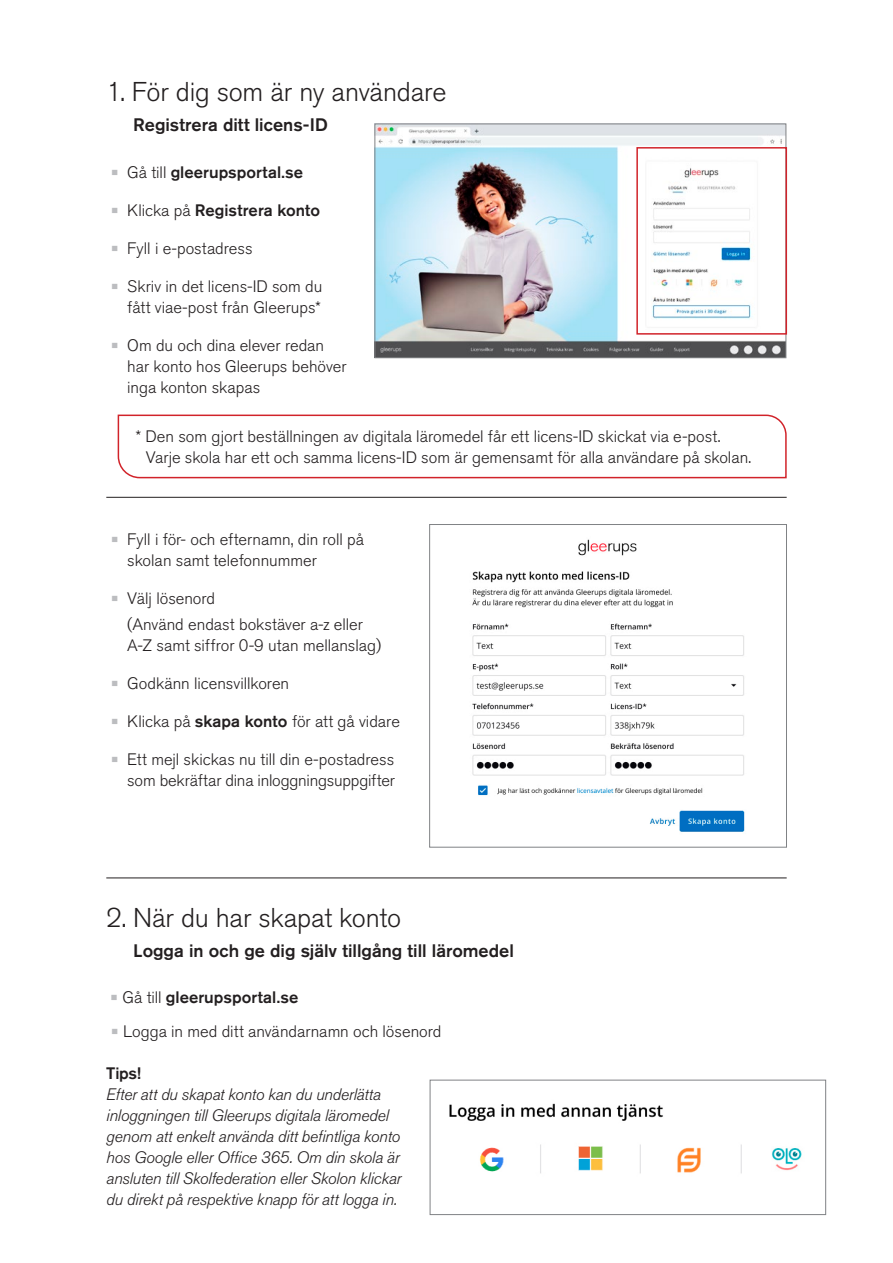
<style>
.page{position:relative;width:893px;height:1263px;background:#fff}
.page>*{position:absolute;margin:0;border:0;box-sizing:border-box;transform-origin:0 0}
.t1{font:300 27px "Akzidenz Grotesk BQ";letter-spacing:-.01em;color:#231f20}
.t2{font:500 18px "Akzidenz Grotesk BQ";color:#231f20}
.t3{font:300 16.5px/21px "Akzidenz Grotesk BQ";color:#231f20}
.t4{font:italic 300 16.5px/21px "Akzidenz Grotesk BQ";letter-spacing:-.015em;color:#231f20}
.t5{font:500 16.5px "Akzidenz Grotesk BQ";color:#231f20}
.s1{font-weight:300;font-size:24px;color:#bcbdc0}
.s2{font-weight:300}
.s3{font-size:24px;color:#bcbdc0}
.s4{font-weight:500}
</style>
<div class="page">
<hr style="left:106px;top:497px;width:681px;height:1px;background:#231f20">
<hr style="left:106px;top:878px;width:681px;height:1px;background:#231f20">
<img style="left:377px;top:126px;width:407px;height:230px">
<div style="left:375px;top:124px;width:411px;height:234px;border:1px solid #808285"></div>
<div style="left:636px;top:147px;width:151px;height:188px;border:2px solid #d1232a"></div>
<img style="left:472px;top:539px;width:273px;height:293px">
<div style="left:429px;top:524px;width:358px;height:323px;border:1px solid #808285"></div>
<img style="left:449px;top:1103px;width:353px;height:71px">
<div style="left:430px;top:1080px;width:396px;height:135px;border:1px solid #808285"></div>
<svg style="left:117px;top:414px;width:670px;height:65px"></svg>
<h1 class="t1" style="left:106px;top:76px;width:342px">1. För dig som är ny användare</h1>
<p class="t2" style="left:133px;top:114px;width:196px">Registrera ditt licens-ID</p>
<p class="t5" style="left:111px;top:162px;width:194px"><span class="s1">•</span> <span class="s2">Gå till</span> gleerupsportal.se</p>
<p class="t5" style="left:111px;top:200px;width:211px"><span class="s1">•</span> <span class="s2">Klicka på</span> Registrera konto</p>
<p class="t3" style="left:111px;top:238px;width:143px"><span class="s3">•</span> Fyll i e-postadress</p>
<p class="t3" style="left:111px;top:276px;width:213px;text-align:right"><span class="s3">•</span> Skriv in det licens-ID som du fått viae-post från Gleerups*</p>
<p class="t3" style="left:127px;top:335px;width:221px;text-indent:-17px"><span class="s3">•</span> Om du och dina elever redan har konto hos Gleerups behöver inga konton skapas</p>
<p class="t3" style="left:146px;top:426px;width:607px;text-indent:-10px">* Den som gjort beställningen av digitala läromedel får ett licens-ID skickat via e-post.<br>Varje skola har ett och samma licens-ID som är gemensamt för alla användare på skolan.</p>
<p class="t3" style="left:127px;top:529px;width:238px;text-indent:-17px"><span class="s3">•</span> Fyll i för- och efternamn, din roll på skolan samt telefonnummer</p>
<p class="t3" style="left:127px;top:586px;width:237px;line-height:25.2px;text-indent:-17px"><span class="s3">•</span> Välj lösenord<br>(Använd endast bokstäver a-z eller</p>
<p class="t3" style="left:127px;top:635px;width:255px">A-Z samt siffror 0-9 utan mellanslag)</p>
<p class="t3" style="left:111px;top:673px;width:180px"><span class="s3">•</span> Godkänn licensvillkoren</p>
<p class="t3" style="left:111px;top:711px;width:291px"><span class="s3">•</span> Klicka på <span class="s4">skapa konto</span> för att gå vidare</p>
<p class="t3" style="left:111px;top:749px;width:286px;text-align:right"><span class="s3">•</span> Ett mejl skickas nu till din e-postadress som bekräftar dina inloggningsuppgifter</p>
<h1 class="t1" style="left:106px;top:902px;width:296px">2. När du har skapat konto</h1>
<p class="t2" style="left:133px;top:939px;width:382px">Logga in och ge dig själv tillgång till läromedel</p>
<p class="t5" style="left:110px;top:987px;width:190px"><span class="s1">•</span> <span class="s2">Gå till</span> gleerupsportal.se</p>
<p class="t3" style="left:111px;top:1021px;width:332px"><span class="s3">•</span> Logga in med ditt användarnamn och lösenord</p>
<p class="t5" style="left:106px;top:1063px;width:36px">Tips!</p>
<p class="t4" style="left:106px;top:1084px;width:297px">Efter att du skapat konto kan du underlätta inloggningen till Gleerups digitala läromedel genom att enkelt använda ditt befintliga konto hos Google eller Office 365. Om din skola är ansluten till Skolfederation eller Skolon klickar du direkt på respektive knapp för att logga in.</p>
</div>
